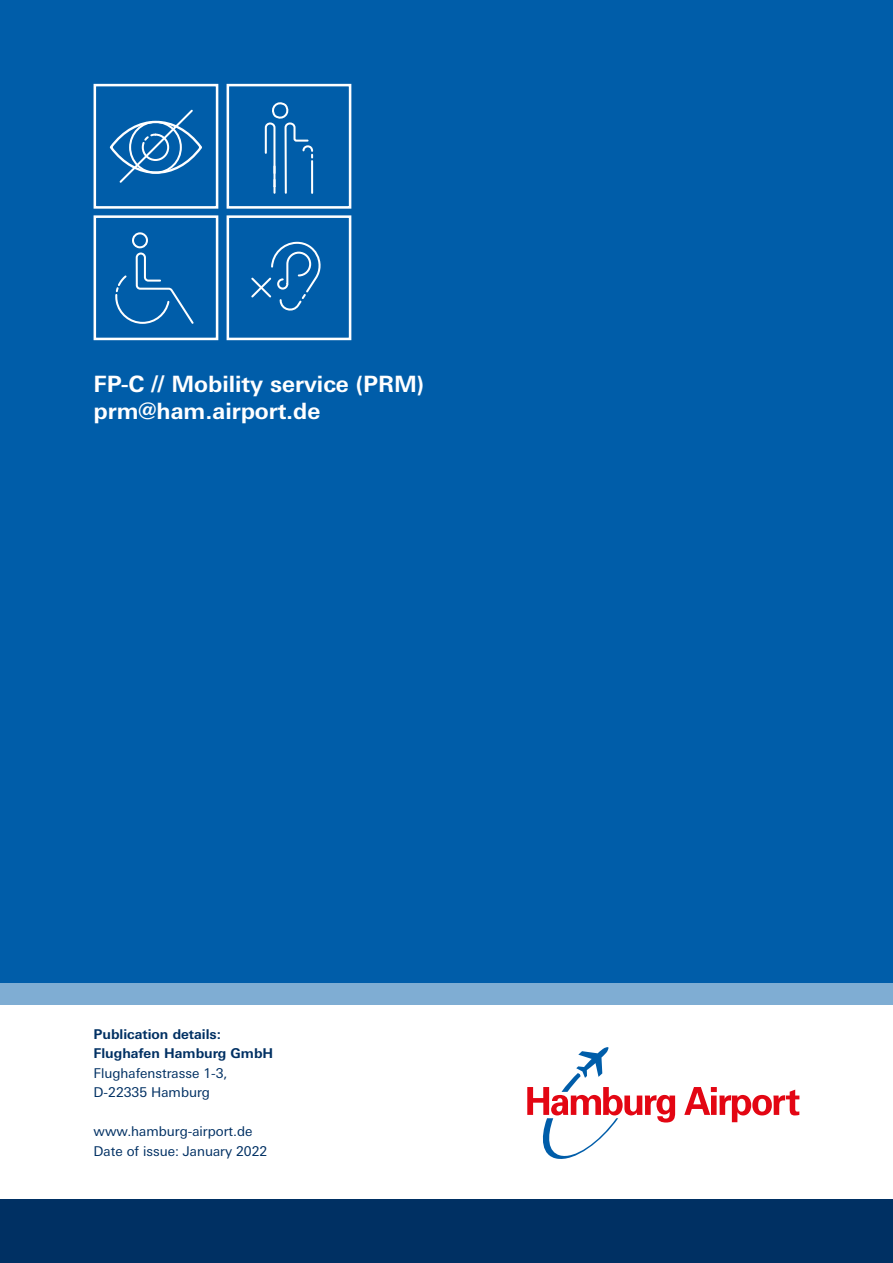
<style>
.page{position:relative;width:893px;height:1263px;background:#fff}
.page>*{position:absolute;margin:0;border:0;box-sizing:border-box;transform-origin:0 0}
.t1{font:700 22.5px/27px "LT Univers Basic";color:#fff}
.t2{font:13.5px/19.5px "LT Univers Basic";color:#003063}
.t3{font:700 13.5px/19.5px "LT Univers Basic";color:#003063}
</style>
<div class="page">
<div style="left:0;top:0;width:893px;height:1005px;background:#005da9"></div>
<div style="left:0;top:1200px;width:893px;height:63px;background:#003063"></div>
<svg style="left:115px;top:232px;width:79px;height:92px"></svg>
<div style="left:94px;top:215px;width:124px;height:125px;border:3px solid #fff"></div>
<svg style="left:109px;top:109px;width:93px;height:74px"></svg>
<div style="left:94px;top:84px;width:124px;height:125px;border:3px solid #fff"></div>
<svg style="left:264px;top:102px;width:50px;height:92px"></svg>
<div style="left:227px;top:84px;width:124px;height:125px;border:3px solid #fff"></div>
<svg style="left:251px;top:241px;width:70px;height:70px"></svg>
<div style="left:227px;top:215px;width:124px;height:125px;border:3px solid #fff"></div>
<div style="left:0;top:983px;width:893px;height:22px;background:#7fadd3"></div>
<svg style="left:527px;top:1047px;width:148px;height:112px"></svg>
<svg style="left:684px;top:1087px;width:115px;height:35px"></svg>
<h1 class="t1" style="left:94px;top:370px;width:332px">FP-C // Mobility service (PRM) prm@ham.airport.de</h1>
<p class="t3" style="left:94px;top:1024px;width:181px">Publication details:<br>Flughafen Hamburg GmbH</p>
<p class="t2" style="left:94px;top:1063px;width:135px">Flughafenstrasse 1-3,<br>D-22335 Hamburg</p>
<p class="t2" style="left:94px;top:1122px;width:175px">www.hamburg-airport.de<br>Date of issue: January 2022</p>
</div>
